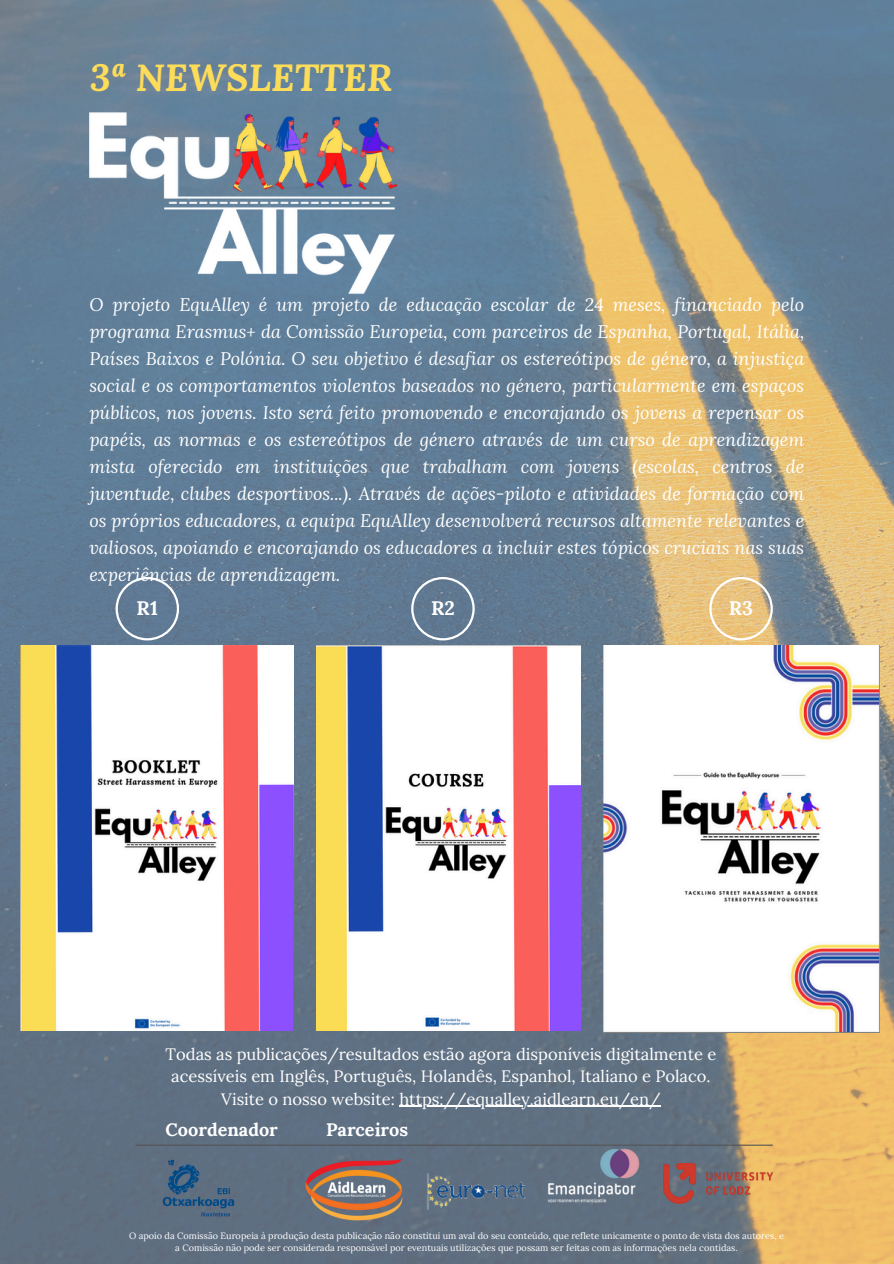
<style>
.page{position:relative;width:894px;height:1264px;background:#fff}
.page>*{position:absolute;margin:0;border:0;box-sizing:border-box;transform-origin:0 0}
.t1{font:italic 700 37.5px "Lora";color:#fcdc59}
.t2{font:700 19.5px "Lora";color:#fff}
.t3{font:italic 18px/27px "Lora";color:#fff;text-align:justify}
.t4{font:700 18px "Lora";color:#fff}
.t5{font:16.5px/22.5px "Lora";color:#fff;text-align:center}
.t6{font:9.15px/12.1px "Lora";color:#fff;text-align:center}
</style>
<div class="page">
<img style="left:0;top:0;width:893px;height:1263px">
<svg style="left:115px;top:577px;width:63px;height:63px;background:#70879e"></svg>
<img style="left:316px;top:645px;width:264px;height:385px">
<img style="left:21px;top:645px;width:272px;height:385px">
<img style="left:603px;top:645px;width:276px;height:387px">
<svg style="left:411px;top:577px;width:63px;height:63px;background:#70869c"></svg>
<svg style="left:709px;top:577px;width:63px;height:63px;background:#e4c58c"></svg>
<img style="left:301px;top:1156px;width:106px;height:65px">
<img style="left:663px;top:1163px;width:109px;height:40px">
<img style="left:426px;top:1140px;width:102px;height:103px">
<img style="left:547px;top:1148px;width:92px;height:54px">
<hr style="left:136px;top:1144px;width:636px;height:1px;background:#545454">
<img style="left:157px;top:1156px;width:81px;height:62px">
<img style="left:74px;top:57px;width:337px;height:336px">
<hr style="left:399px;top:1105px;width:261px;height:1px;background:#fff">
<p class="t1" style="left:90px;top:53px;width:303px">3ª NEWSLETTER</p>
<p class="t3" style="left:89px;top:290px;width:716px">O projeto EquAlley é um projeto de educação escolar de 24 meses, financiado pelo programa Erasmus+ da Comissão Europeia, com parceiros de Espanha, Portugal, Itália, Países Baixos e Polónia. O seu objetivo é desafiar os estereótipos de género, a injustiça social e os comportamentos violentos baseados no género, particularmente em espaços públicos, nos jovens. Isto será feito promovendo e encorajando os jovens a repensar os papéis, as normas e os estereótipos de género através de um curso de aprendizagem mista oferecido em instituições que trabalham com jovens (escolas, centros de juventude, clubes desportivos...). Através de ações-piloto e atividades de formação com os próprios educadores, a equipa EquAlley desenvolverá recursos altamente relevantes e valiosos, apoiando e encorajando os educadores a incluir estes tópicos cruciais nas suas experiências de aprendizagem.</p>
<p class="t2" style="left:137px;top:595px;width:23px">R1</p>
<h2 class="t2" style="left:431px;top:595px;width:25px">R2</h2>
<h2 class="t2" style="left:728px;top:595px;width:26px">R3</h2>
<p class="t5" style="left:166px;top:1042px;width:552px">Todas as publicações/resultados estão agora disponíveis digitalmente e acessíveis em Inglês, Português, Holandês, Espanhol, Italiano e Polaco.<br>Visite o nosso website: https://equalley.aidlearn.eu/en/</p>
<p class="t4" style="left:165px;top:1117px;width:114px">Coordenador</p>
<p class="t4" style="left:326px;top:1117px;width:84px">Parceiros</p>
<p class="t6" style="left:129px;top:1229px;width:656px">O apoio da Comissão Europeia à produção desta publicação não constitui um aval do seu conteúdo, que reflete unicamente o ponto de vista dos autores, e a Comissão não pode ser considerada responsável por eventuais utilizações que possam ser feitas com as informações nela contidas.</p>
</div>
